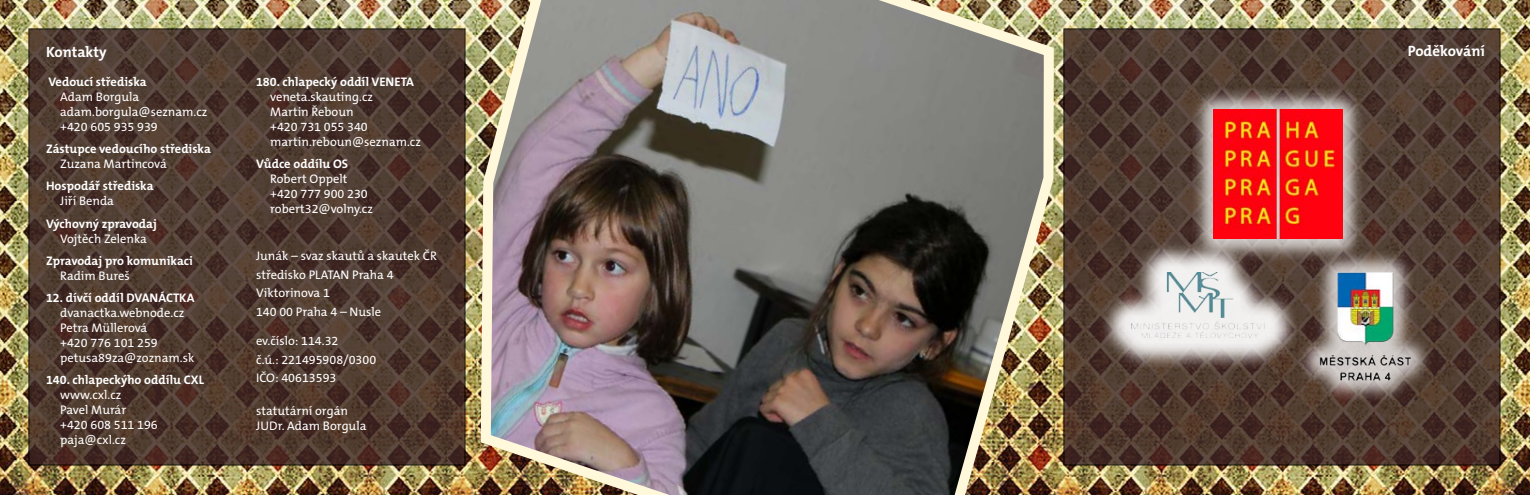
<style>
.page{position:relative;width:1530px;height:495px;background:#fff}
.page>*{position:absolute;margin:0;border:0;box-sizing:border-box;transform-origin:0 0}
.t1{font:700 15px "The Mix CE B7";color:#fff}
.t2{font:12.5px/15px "The Mix CE B5 Plain";color:#fff}
.t3{font:700 12.5px "The Mix CE B7";color:#fff}
</style>
<div class="page">
<img style="left:0;top:0;width:1530px;height:495px">
<svg style="left:30px;top:30px;width:434px;height:434px;background:#4e392f"></svg>
<svg style="left:1065px;top:30px;width:434px;height:434px;background:#4e392f"></svg>
<div style="left:1190px;top:86px;width:176px;height:177px;background:#fff;opacity:.75"></div>
<img style="left:1214px;top:110px;width:128px;height:129px">
<div style="left:1296px;top:249px;width:138px;height:154px;background:#fff;opacity:.75"></div>
<img style="left:1300px;top:258px;width:128px;height:136px">
<div style="left:1099px;top:239px;width:201px;height:131px;background:#fff;opacity:.93"></div>
<img style="left:1131px;top:273px;width:136px;height:64px">
<img style="left:476px;top:0;width:583px;height:495px">
<p class="t1" style="left:46px;top:44px;width:62px">Kontakty</p>
<p class="t3" style="left:48px;top:75px;width:100px">Vedoucí střediska</p>
<p class="t2" style="left:60px;top:90px;width:149px">Adam Borgula adam.borgula@seznam.cz +420 605 935 939</p>
<p class="t3" style="left:46px;top:142px;width:166px">Zástupce vedoucího střediska</p>
<p class="t2" style="left:60px;top:157px;width:108px">Zuzana Martincová</p>
<p class="t3" style="left:46px;top:179px;width:109px">Hospodář střediska</p>
<p class="t2" style="left:60px;top:194px;width:55px">Jiří Benda</p>
<p class="t3" style="left:46px;top:216px;width:112px">Výchovný zpravodaj</p>
<p class="t2" style="left:60px;top:232px;width:88px">Vojtěch Zelenka</p>
<p class="t3" style="left:46px;top:253px;width:148px">Zpravodaj pro komunikaci</p>
<p class="t2" style="left:60px;top:269px;width:71px">Radim Bureš</p>
<p class="t3" style="left:46px;top:290px;width:150px">12. dívčí oddíl DVANÁCTKA</p>
<p class="t2" style="left:60px;top:306px;width:136px">dvanactka.webnode.cz<br>Petra Müllerová<br>+420 776 101 259 petusa89za@zoznam.sk</p>
<p class="t3" style="left:46px;top:373px;width:159px">140. chlapeckýho oddílu CXL</p>
<p class="t2" style="left:60px;top:388px;width:99px">www.cxl.cz<br>Pavel Murár<br>+420 608 511 196 paja@cxl.cz</p>
<p class="t3" style="left:256px;top:75px;width:159px">180. chlapecký oddíl VENETA</p>
<p class="t2" style="left:270px;top:90px;width:152px">veneta.skauting.cz<br>Martin Řeboun<br>+420 731 055 340 martin.reboun@seznam.cz</p>
<p class="t3" style="left:256px;top:157px;width:94px">Vůdce oddílu OS</p>
<p class="t2" style="left:270px;top:172px;width:104px">Robert Oppelt +420 777 900 230 robert32@volny.cz</p>
<p class="t2" style="left:256px;top:248px;width:182px;line-height:18.5px">Junák – svaz skautů a skautek ČR středisko PLATAN Praha 4<br>Viktorinova 1<br>140 00 Praha 4 – Nusle</p>
<p class="t2" style="left:256px;top:332px;width:122px;line-height:18.5px">ev.číslo: 114.32<br>č.ú.: 221495908/0300<br>IČO: 40613593</p>
<p class="t2" style="left:256px;top:404px;width:112px">statutární orgán<br>JUDr. Adam Borgula</p>
<p class="t1" style="left:1408px;top:43px;width:79px">Poděkování</p>
</div>
